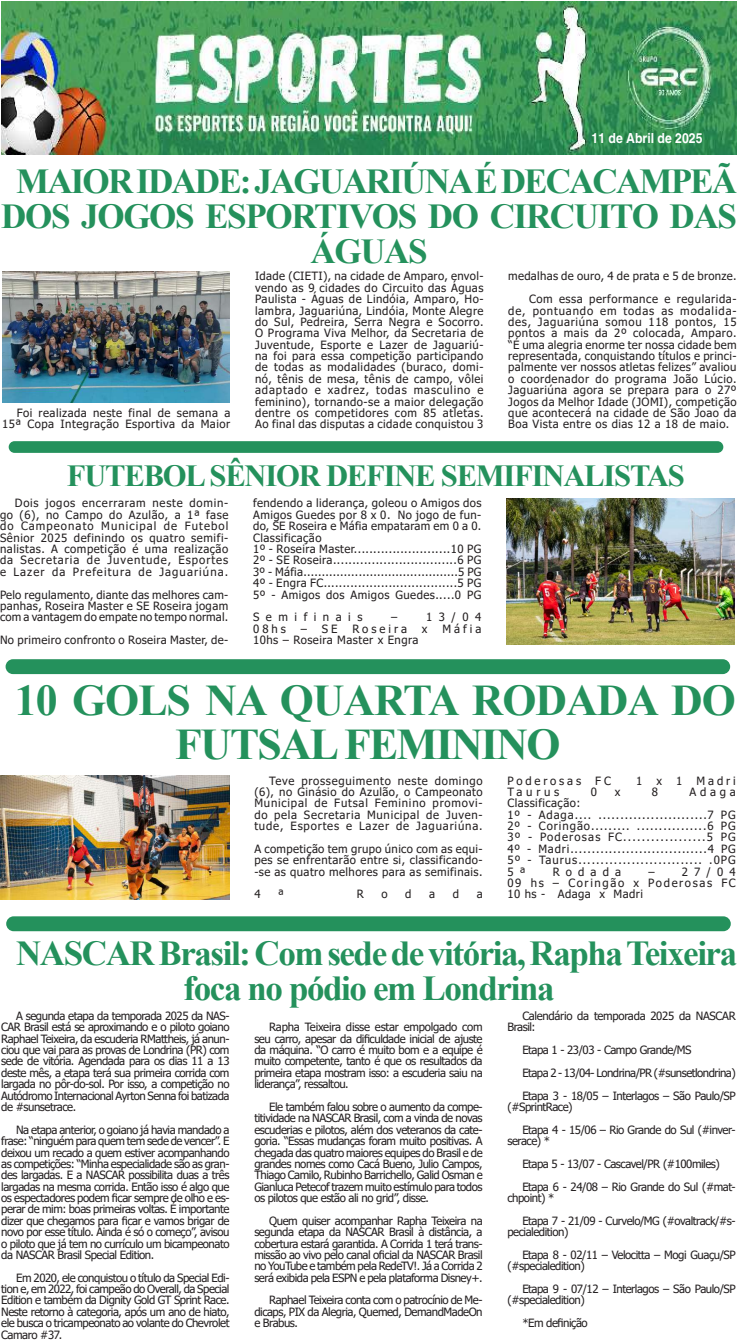
<style>
.page{position:relative;width:737px;height:1340px;background:#fff}
.page>*{position:absolute;margin:0;border:0;box-sizing:border-box;transform-origin:0 0}
.t1{font:700 43.75px/43.8px "Times New Roman";letter-spacing:-.03em;color:#24915c;text-align:center}
.t2{font:700 35px/35px "Times New Roman";letter-spacing:-.04em;color:#24915c;text-align:center}
.t3{font:700 30.62px "Times New Roman";letter-spacing:-.04em;color:#24915c}
.t4{font:700 13.91px "Helvetica";color:#fff;scale:.88 1}
.t5{font:11.38px/11.4px "Tahoma";letter-spacing:.02em;color:#231f20;text-align:justify}
.t6{font:11.38px/11.4px "Tahoma";letter-spacing:.04em;color:#231f20;text-align:right}
.t7{font:11.38px/22.8px "Tahoma";letter-spacing:-.04em;color:#231f20}
.t8{font:11.38px/11.4px "Tahoma";letter-spacing:.085em;color:#231f20}
.t9{font:11.38px/11.4px "Tahoma";letter-spacing:-.025em;color:#231f20}
.t10{font:11.38px "Tahoma";letter-spacing:.25em;color:#231f20}
.t11{font:11.38px "Tahoma";letter-spacing:.575em;color:#231f20}
.t12{font:11.38px "Tahoma";letter-spacing:.265em;color:#231f20}
</style>
<div class="page">
<img style="left:1px;top:1px;width:736px;height:153px">
<div style="left:9px;top:441px;width:714px;height:12px;background:#24915c;border-radius:6px"></div>
<div style="left:6px;top:659px;width:724px;height:15px;background:#24915c;border-radius:7px"></div>
<div style="left:6px;top:916px;width:724px;height:15px;background:#24915c;border-radius:7px"></div>
<img style="left:506px;top:499px;width:228px;height:145px">
<img style="left:2px;top:272px;width:227px;height:130px">
<img style="left:0;top:775px;width:229px;height:124px">
<p class="t4" style="left:591px;top:130px;width:128px">11 de Abril de 2025</p>
<h2 class="t2" style="left:1px;top:163px;width:737px">MAIOR IDADE: JAGUARIÚNA É DECACAMPEÃ<br>DOS JOGOS ESPORTIVOS DO CIRCUITO DAS<br>ÁGUAS</h2>
<p class="t6" style="left:2px;top:408px;width:230px">Foi realizada neste final de semana a<br>15ª Copa Integração Esportiva da Maior</p>
<p class="t5" style="left:255px;top:271px;width:230px">Idade (CIETI), na cidade de Amparo, envol&shy;vendo as 9 cidades do Circuito das Águas Paulista - Águas de Lindóia, Amparo, Ho&shy;lambra, Jaguariúna, Lindóia, Monte Alegre do Sul, Pedreira, Serra Negra e Socorro.<br>O Programa Viva Melhor, da Secretaria de Juventude, Esporte e Lazer de Jaguariú&shy;na foi para essa competição participando de todas as modalidades (buraco, domi&shy;nó, tênis de mesa, tênis de campo, vôlei adaptado e xadrez, todas masculino e feminino), tornando-se a maior delegação dentre os competidores com 85 atletas.<br>Ao final das disputas a cidade conquistou 3</p>
<p class="t6" style="left:508px;top:265px;width:230px;line-height:22.8px">medalhas de ouro, 4 de prata e 5 de bronze.<br>Com essa performance e regularida-</p>
<p class="t5" style="left:508px;top:305px;width:230px">de, pontuando em todas as modalida&shy;des, Jaguariúna somou 118 pontos, 15 pontos a mais da 2º colocada, Amparo. “É uma alegria enorme ter nossa cidade bem representada, conquistando títulos e princi&shy;palmente ver nossos atletas felizes” avaliou o coordenador do programa João Lúcio.<br>Jaguariúna agora se prepara para o 27º Jogos da Melhor Idade (JOMI), competição que acontecerá na cidade de São Joao da Boa Vista entre os dias 12 a 18 de maio.</p>
<h3 class="t3" style="left:67px;top:454px;width:619px">FUTEBOL SÊNIOR DEFINE SEMIFINALISTAS</h3>
<p class="t5" style="left:0;top:498px;width:230px;text-indent:15px">Dois jogos encerraram neste domin&shy;go (6), no Campo do Azulão, a 1ª fase do Campeonato Municipal de Futebol Sênior 2025 definindo os quatro semifi&shy;nalistas. A competição é uma realização da Secretaria de Juventude, Esportes e Lazer da Prefeitura de Jaguariúna.</p>
<p class="t5" style="left:0;top:589px;width:230px">Pelo regulamento, diante das melhores cam&shy;panhas, Roseira Master e SE Roseira jogam com a vantagem do empate no tempo normal.</p>
<p class="t5" style="left:0;top:635px;width:230px">No primeiro confronto o Roseira Master, de-</p>
<p class="t6" style="left:253px;top:498px;width:230px;text-align:left">fendendo a liderança, goleou o Amigos dos Amigos Guedes por 8 x 0. No jogo de fun&shy;do, SE Roseira e Máfia empataram em 0 a 0.<br>Classificação<br>1º - Roseira Master.........................10 PG 2º - SE Roseira................................6 PG 3º - Máfia..........................................5 PG 4º - Engra FC...................................5 PG 5º - Amigos dos Amigos Guedes.....0 PG</p>
<p class="t11" style="left:253px;top:609px;width:111px">Semifinais</p>
<p class="t5" style="left:391px;top:612px;width:8px">–</p>
<p class="t5" style="left:426px;top:612px;width:57px">13/04</p>
<p class="t5" style="left:253px;top:623px;width:34px">08hs</p>
<p class="t5" style="left:301px;top:623px;width:38px">– SE</p>
<p class="t12" style="left:352px;top:621px;width:56px">Roseira</p>
<p class="t5" style="left:422px;top:623px;width:7px">x</p>
<p class="t5" style="left:442px;top:623px;width:41px">Máfia</p>
<p class="t6" style="left:253px;top:635px;width:167px">10hs – Roseira Master x Engra</p>
<h1 class="t1" style="left:15px;top:677px;width:722px">10 GOLS NA QUARTA RODADA DO<br>FUTSAL FEMININO</h1>
<p class="t5" style="left:254px;top:775px;width:230px;text-indent:15px">Teve prosseguimento neste domingo (6), no Ginásio do Azulão, o Campeonato Municipal de Futsal Feminino promovi&shy;do pela Secretaria Municipal de Juven&shy;tude, Esportes e Lazer de Jaguariúna.</p>
<p class="t5" style="left:254px;top:843px;width:230px">A competição tem grupo único com as equi&shy;pes se enfrentarão entre si, classificando--se as quatro melhores para as semifinais.</p>
<p class="t5" style="left:254px;top:889px;width:8px">4</p>
<p class="t5" style="left:278px;top:889px;width:7px">ª</p>
<p class="t5" style="left:357px;top:889px;width:9px">R</p>
<p class="t5" style="left:381px;top:889px;width:8px">o</p>
<p class="t5" style="left:405px;top:889px;width:8px">d</p>
<p class="t5" style="left:429px;top:889px;width:7px">a</p>
<p class="t5" style="left:453px;top:889px;width:8px">d</p>
<p class="t5" style="left:476px;top:889px;width:7px">a</p>
<p class="t10" style="left:507px;top:772px;width:105px">Poderosas FC</p>
<p class="t5" style="left:636px;top:775px;width:101px">1 x 1 Madri</p>
<p class="t5" style="left:507px;top:786px;width:53px">Taurus</p>
<p class="t5" style="left:591px;top:786px;width:8px">0</p>
<p class="t5" style="left:614px;top:786px;width:7px">x</p>
<p class="t5" style="left:651px;top:786px;width:8px">8</p>
<p class="t5" style="left:689px;top:786px;width:48px">Adaga</p>
<p class="t8" style="left:507px;top:798px;width:230px">Classificação:<br>1º - Adaga.... .........................7 PG 2º - Coringão......... ................6 PG 3º - Poderosas FC..................5 PG 4º - Madri................................4 PG 5º - Taurus............................ .0PG 5 ª</p>
<p class="t5" style="left:507px;top:866px;width:230px;text-indent:141px">– 27/04<br>09 hs – Coringão x Poderosas FC 10 hs - Adaga x Madri</p>
<p class="t5" style="left:552px;top:866px;width:70px">Rodada</p>
<h2 class="t2" style="left:16px;top:934px;width:722px">NASCAR Brasil: Com sede de vitória, Rapha Teixeira foca no pódio em Londrina</h2>
<p class="t5" style="left:1px;top:1010px;width:230px;text-indent:15px">A segunda etapa da temporada 2025 da NAS-CAR Brasil está se aproximando e o piloto goiano Raphael Teixeira, da escuderia RMattheis, já anun&shy;ciou que vai para as provas de Londrina (PR) com sede de vitória. Agendada para os dias 11 a 13 deste mês, a etapa terá sua primeira corrida com largada no pôr-do-sol. Por isso, a competição no Autódromo Internacional Ayrton Senna foi batizada de #sunsetrace.</p>
<p class="t5" style="left:1px;top:1124px;width:230px;text-indent:15px">Na etapa anterior, o goiano já havia mandado a frase: “ninguém para quem tem sede de vencer”. E deixou um recado a quem estiver acompanhando as competições: “Minha especialidade são as gran&shy;des largadas. E a NASCAR possibilita duas a três largadas na mesma corrida. Então isso é algo que os espectadores podem ficar sempre de olho e es&shy;perar de mim: boas primeiras voltas. É importante dizer que chegamos para ficar e vamos brigar de novo por esse título. Ainda é só o começo”, avisou o piloto que já tem no currículo um bicampeonato da NASCAR Brasil Special Edition.</p>
<p class="t5" style="left:1px;top:1272px;width:230px;text-indent:15px">Em 2020, ele conquistou o título da Special Edi&shy;tion e, em 2022, foi campeão do Overall, da Special Edition e também da Dignity Gold GT Sprint Race.<br>Neste retorno à categoria, após um ano de hiato, ele busca o tricampeonato ao volante do Chevrolet Camaro #37.</p>
<p class="t9" style="left:507px;top:1010px;width:230px;text-indent:15px">Calendário da temporada 2025 da NASCAR<br>Brasil:</p>
<p class="t7" style="left:522px;top:1039px;width:215px">Etapa 1 - 23/03 - Campo Grande/MS<br>Etapa 2 - 13/04- Londrina/PR (#sunsetlondrina)<br>Etapa 3 - 18/05 – Interlagos – São Paulo/SP</p>
<p class="t7" style="left:522px;top:1096px;width:215px;text-indent:-15px">(#SprintRace)<br>Etapa 4 - 15/06 – Rio Grande do Sul (#inver-</p>
<p class="t7" style="left:522px;top:1130px;width:215px;text-indent:-15px">serace) *<br>Etapa 5 - 13/07 - Cascavel/PR (#100miles)<br>Etapa 6 - 24/08 – Rio Grande do Sul (#mat-</p>
<p class="t7" style="left:522px;top:1187px;width:215px;text-indent:-15px">chpoint) *<br>Etapa 7 - 21/09 - Curvelo/MG (#ovaltrack/#s-</p>
<p class="t7" style="left:522px;top:1221px;width:215px;text-indent:-15px">pecialedition)<br>Etapa 8 - 02/11 – Velocitta – Mogi Guaçu/SP</p>
<p class="t7" style="left:522px;top:1255px;width:215px;text-indent:-15px">(#specialedition)<br>Etapa 9 - 07/12 – Interlagos – São Paulo/SP</p>
<p class="t7" style="left:507px;top:1289px;width:82px;text-align:right">(#specialedition) *Em definição</p>
<p class="t5" style="left:254px;top:1022px;width:230px;text-indent:15px">Rapha Teixeira disse estar empolgado com seu carro, apesar da dificuldade inicial de ajuste da máquina. “O carro é muito bom e a equipe é muito competente, tanto é que os resultados da primeira etapa mostram isso: a escuderia saiu na liderança”, ressaltou.</p>
<p class="t5" style="left:254px;top:1101px;width:230px;text-indent:15px">Ele também falou sobre o aumento da compe&shy;titividade na NASCAR Brasil, com a vinda de novas escuderias e pilotos, além dos veteranos da cate&shy;goria. “Essas mudanças foram muito positivas. A chegada das quatro maiores equipes do Brasil e de grandes nomes como Cacá Bueno, Julio Campos, Thiago Camilo, Rubinho Barrichello, Galid Osman e Gianluca Petecof trazem muito estímulo para todos os pilotos que estão ali no grid”, disse.</p>
<p class="t5" style="left:254px;top:1215px;width:230px;text-indent:15px">Quem quiser acompanhar Rapha Teixeira na segunda etapa da NASCAR Brasil à distância, a cobertura estará garantida. A Corrida 1 terá trans&shy;missão ao vivo pelo canal oficial da NASCAR Brasil no YouTube e também pela RedeTV!. Já a Corrida 2 será exibida pela ESPN e pela plataforma Disney+.</p>
<p class="t5" style="left:254px;top:1295px;width:230px;text-indent:15px">Raphael Teixeira conta com o patrocínio de Me&shy;dicaps, PIX da Alegria, Quemed, DemandMadeOn e Brabus.</p>
</div>
